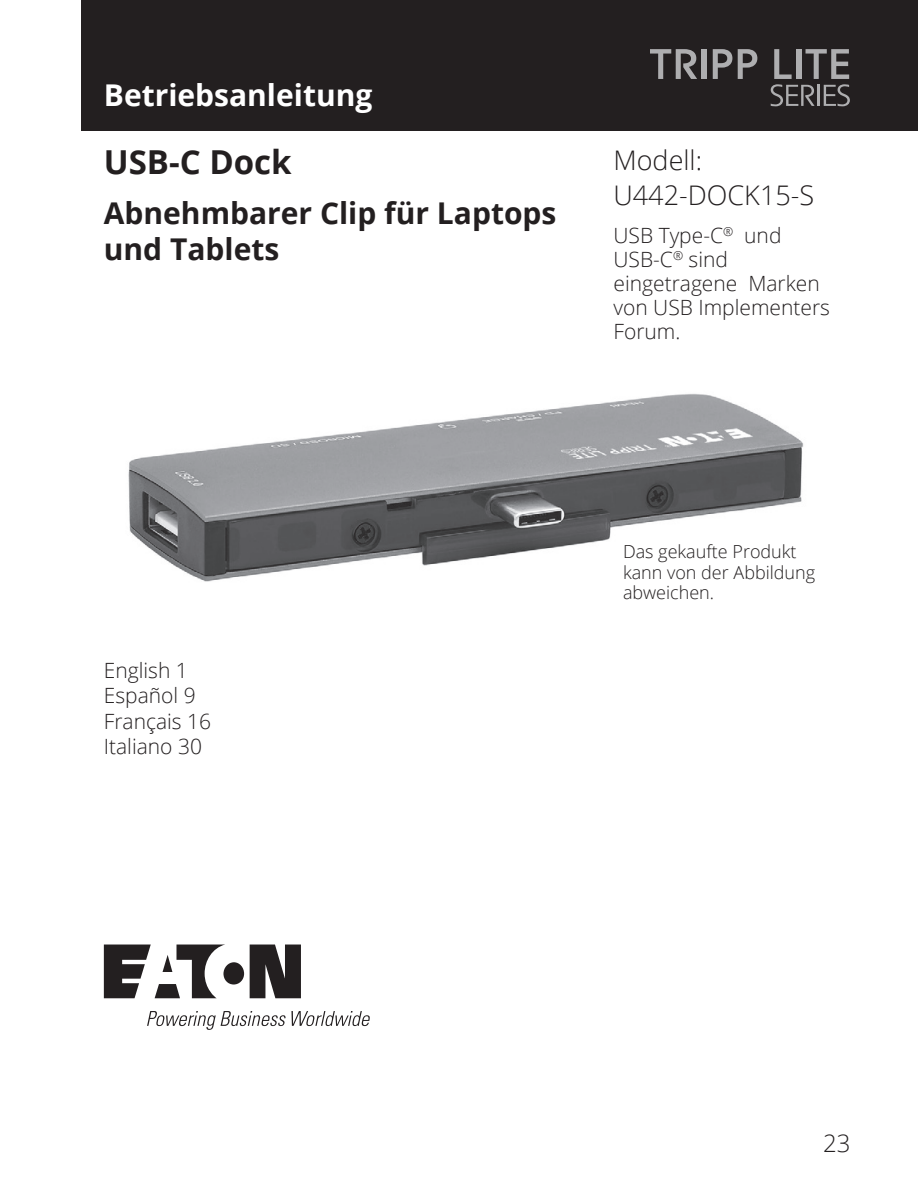
<style>
.page{position:relative;width:918px;height:1188px;background:#fff}
.page>*{position:absolute;margin:0;border:0;box-sizing:border-box;transform-origin:0 0}
.t1{font:700 33px "Open Sans";color:#231f20}
.t2{font:700 30px/36px "Open Sans";color:#231f20}
.t3{font:700 30px "Open Sans";color:#fff}
.t4{font:300 27px/35.4px "Open Sans";color:#231f20}
.t5{font:300 24px "Open Sans";color:#231f20}
.t6{font:300 21px/24px "Open Sans";color:#231f20}
.t7{font:300 18px/20.7px "Open Sans";color:#231f20}
</style>
<div class="page">
<img style="left:128px;top:393px;width:676px;height:189px">
<div style="left:81px;top:0;width:837px;height:131px;background:#231f20"></div>
<svg style="left:650px;top:49px;width:47px;height:30px"></svg>
<div style="left:702px;top:49px;width:5px;height:30px;background:#aeaeb0"></div>
<svg style="left:713px;top:49px;width:19px;height:30px"></svg>
<svg style="left:738px;top:49px;width:19px;height:30px"></svg>
<svg style="left:771px;top:49px;width:79px;height:57px"></svg>
<svg style="left:104px;top:945px;width:197px;height:53px"></svg>
<svg style="left:147px;top:1011px;width:223px;height:19px"></svg>
<h2 class="t3" style="left:104px;top:74px;width:270px">Betriebsanleitung</h2>
<h1 class="t1" style="left:104px;top:139px;width:189px">USB-C Dock</h1>
<h2 class="t2" style="left:104px;top:194px;width:454px">Abnehmbarer Clip für Laptops und Tablets</h2>
<p class="t4" style="left:614px;top:141px;width:202px">Modell:<br>U442-DOCK15-S</p>
<p class="t6" style="left:613px;top:222px;width:218px">USB Type-C<sup>®</sup> und<br>USB-C<sup>®</sup> sind eingetragene Marken von USB Implementers<br>Forum.</p>
<p class="t6" style="left:104px;top:657px;width:109px;line-height:25.2px">English 1<br>Español 9<br>Français 16<br>Italiano 30</p>
<p class="t7" style="left:623px;top:541px;width:194px">Das gekaufte Produkt kann von der Abbildung abweichen.</p>
<p class="t5" style="left:823px;top:1127px;width:29px">23</p>
</div>
